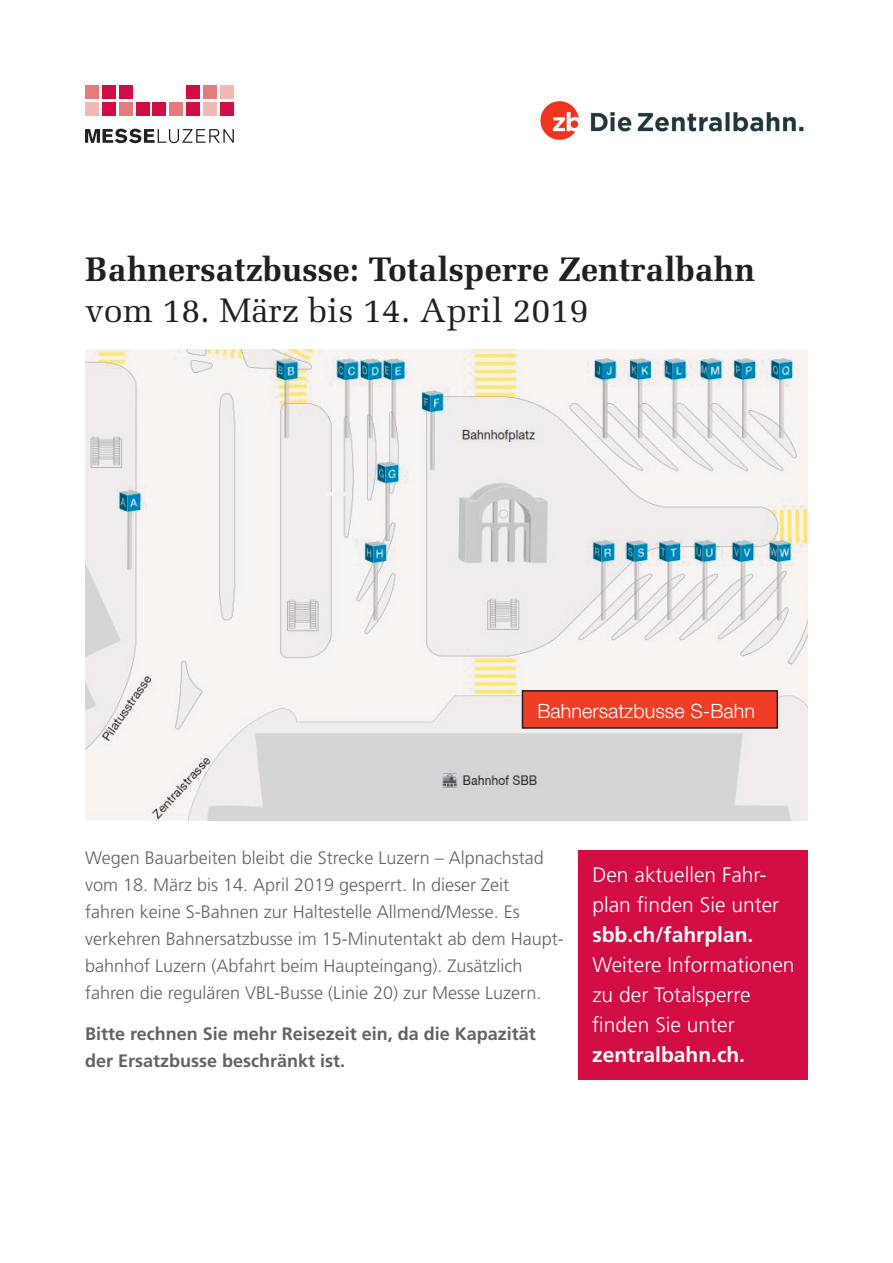
<style>
.page{position:relative;width:893px;height:1263px;background:#fff}
.page>*{position:absolute;margin:0;border:0;box-sizing:border-box;transform-origin:0 0}
.t1{font:700 34.05px "Melior LT Std";color:#231f20}
.t2{font:34.05px "Melior LT";color:#231f20}
.t3{font:300 21px/30px "Frutiger LT Com";color:#fff}
.t4{font:700 21px "Frutiger LT Com";color:#fff}
.t5{font:300 19.8px "Helvetica Neue LT Com";color:#fff}
.t6{font:300 18px/27px "Frutiger LT Com";color:#636366}
.t7{font:700 18px/27px "Frutiger LT Com";color:#636366}
</style>
<div class="page">
<div style="left:85px;top:102px;width:14px;height:13px;background:#f1b8b4"></div>
<div style="left:102px;top:102px;width:13px;height:13px;background:#d20d44"></div>
<div style="left:119px;top:102px;width:13px;height:13px;background:#e47c7b"></div>
<div style="left:136px;top:102px;width:13px;height:13px;background:#d20d44"></div>
<div style="left:153px;top:102px;width:13px;height:13px;background:#d20d44"></div>
<div style="left:170px;top:102px;width:13px;height:13px;background:#e47c7b"></div>
<div style="left:187px;top:102px;width:13px;height:13px;background:#d20d44"></div>
<div style="left:203px;top:102px;width:14px;height:13px;background:#f1b8b4"></div>
<div style="left:220px;top:102px;width:14px;height:13px;background:#d20d44"></div>
<div style="left:85px;top:85px;width:14px;height:14px;background:#e47c7b"></div>
<div style="left:102px;top:85px;width:13px;height:14px;background:#d20d44"></div>
<div style="left:119px;top:85px;width:13px;height:14px;background:#d20d44"></div>
<div style="left:187px;top:85px;width:13px;height:14px;background:#d20d44"></div>
<div style="left:203px;top:85px;width:14px;height:14px;background:#e47c7b"></div>
<div style="left:220px;top:85px;width:14px;height:14px;background:#f1b8b4"></div>
<svg style="left:85px;top:129px;width:149px;height:14px"></svg>
<img style="left:85px;top:350px;width:723px;height:470px">
<div style="left:522px;top:691px;width:255px;height:37px;background:#ef3e25"></div>
<div style="left:522px;top:690px;width:256px;height:39px;border:1px solid #231f20"></div>
<div style="left:578px;top:850px;width:230px;height:230px;background:#d20d44"></div>
<img style="left:540px;top:101px;width:264px;height:39px">
<h1 class="t1" style="left:85px;top:249px;width:672px">Bahnersatzbusse: Totalsperre Zentralbahn</h1>
<h1 class="t2" style="left:85px;top:290px;width:505px">vom 18. März bis 14. April 2019</h1>
<p class="t5" style="left:537px;top:699px;width:219px">Bahnersatzbusse S-Bahn</p>
<p class="t6" style="left:85px;top:844px;width:480px">Wegen Bauarbeiten bleibt die Strecke Luzern – Alpnachstad vom 18. März bis 14. April 2019 gesperrt. In dieser Zeit<br>fahren keine S-Bahnen zur Haltestelle Allmend/Messe. Es verkehren Bahnersatzbusse im 15-Minutentakt ab dem Haupt&shy;bahnhof Luzern (Abfahrt beim Haupteingang). Zusätzlich fahren die regulären VBL-Busse (Linie 20) zur Messe Luzern.</p>
<p class="t7" style="left:85px;top:1020px;width:452px">Bitte rechnen Sie mehr Reisezeit ein, da die Kapazität der Ersatzbusse beschränkt ist.</p>
<p class="t3" style="left:592px;top:860px;width:188px">Den aktuellen Fahr&shy;plan finden Sie unter</p>
<p class="t4" style="left:592px;top:922px;width:163px">sbb.ch/fahrplan.</p>
<p class="t3" style="left:592px;top:950px;width:204px">Weitere Informationen zu der Totalsperre finden Sie unter</p>
<p class="t4" style="left:592px;top:1042px;width:154px">zentralbahn.ch.</p>
</div>
